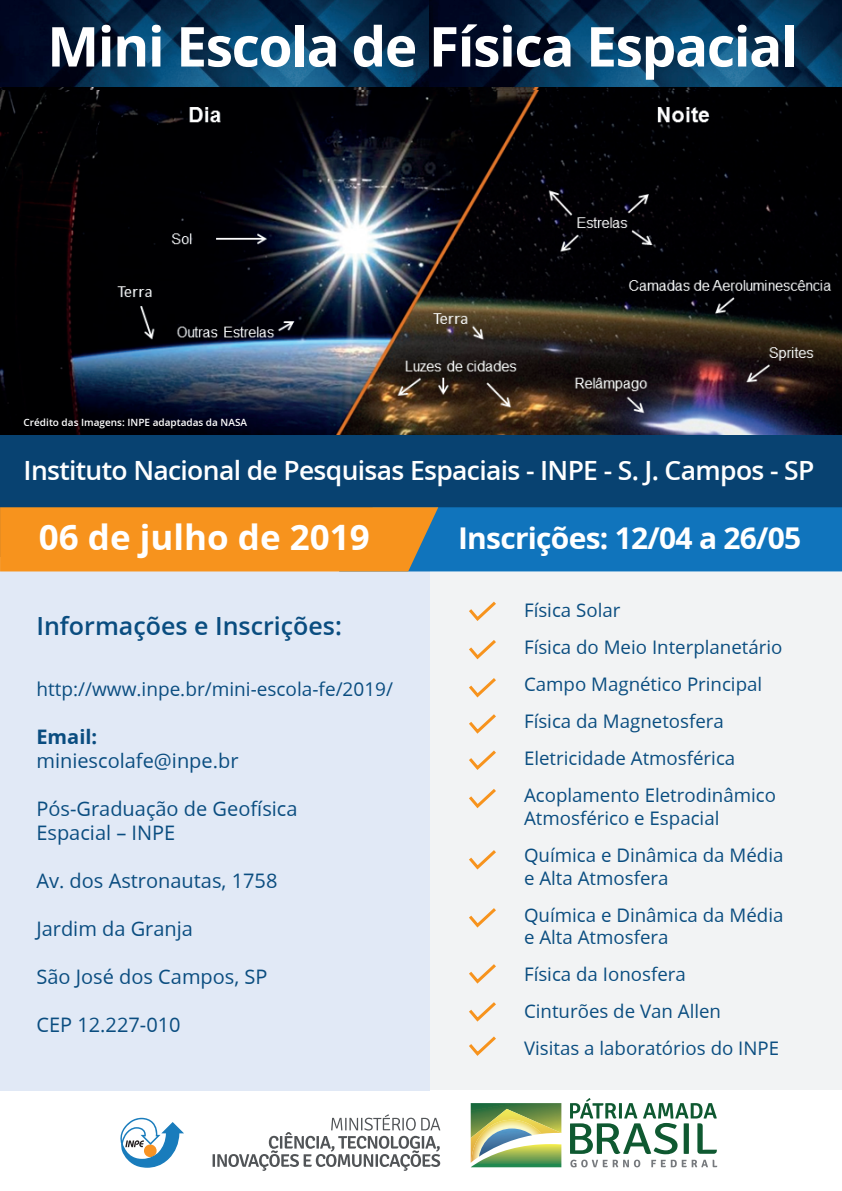
<style>
.page{position:relative;width:842px;height:1191px;background:#fff}
.page>*{position:absolute;margin:0;border:0;box-sizing:border-box;transform-origin:0 0}
.t1{font:700 55px "Open Sans";letter-spacing:-.025em;color:#fff}
.t2{font:700 35px "Open Sans";color:#fff}
.t3{font:700 30px "Open Sans";letter-spacing:-.025em;color:#fff}
.t4{font:600 26.5px "Open Sans";letter-spacing:-.025em;color:#fff}
.t5{font:600 25px "Open Sans";color:#0a4d80}
.t6{font:20px/24px "Open Sans";color:#0a4d80}
.t7{font:700 20px "Open Sans";color:#0a4d80}
.t8{font:19px "Open Sans";color:#0a4d80}
.t9{font:18.7px/37.1px "Open Sans";color:#0a4d80}
.t10{font:600 10px "Open Sans";color:#fff}
</style>
<div class="page">
<img style="left:0;top:0;width:842px;height:87px">
<img style="left:0;top:90px;width:842px;height:345px">
<div style="left:421px;top:572px;width:421px;height:518px;background:#f2f3f4"></div>
<div style="left:0;top:515px;width:430px;height:575px;background:#e1e9f6"></div>
<svg style="left:469px;top:601px;width:27px;height:20px"></svg>
<svg style="left:469px;top:640px;width:27px;height:20px"></svg>
<svg style="left:469px;top:678px;width:27px;height:20px"></svg>
<svg style="left:469px;top:714px;width:27px;height:20px"></svg>
<svg style="left:469px;top:750px;width:27px;height:20px"></svg>
<svg style="left:469px;top:789px;width:27px;height:20px"></svg>
<svg style="left:469px;top:850px;width:27px;height:20px"></svg>
<svg style="left:469px;top:908px;width:27px;height:20px"></svg>
<svg style="left:469px;top:964px;width:27px;height:20px"></svg>
<svg style="left:469px;top:1002px;width:27px;height:20px"></svg>
<svg style="left:469px;top:1036px;width:27px;height:20px"></svg>
<div style="left:0;top:435px;width:842px;height:121px;background:#084271"></div>
<svg style="left:0;top:507px;width:842px;height:64px;background:#83836c"></svg>
<div style="left:476px;top:1104px;width:90px;height:64px;background:linear-gradient(to bottom,#fff,#fff)"></div>
<svg style="left:120px;top:1117px;width:64px;height:51px"></svg>
<svg style="left:471px;top:1103px;width:90px;height:64px;background:#96b174"></svg>
<svg style="left:570px;top:1098px;width:147px;height:69px"></svg>
<svg style="left:213px;top:1114px;width:227px;height:56px"></svg>
<h1 class="t1" style="left:47px;top:15px;width:752px">Mini Escola de Física Espacial</h1>
<p class="t10" style="left:24px;top:417px;width:225px">Crédito das Imagens: INPE adaptadas da NASA</p>
<h3 class="t4" style="left:24px;top:455px;width:792px">Instituto Nacional de Pesquisas Espaciais - INPE - S. J. Campos - SP</h3>
<h2 class="t2" style="left:39px;top:517px;width:332px">06 de julho de 2019</h2>
<h3 class="t3" style="left:458px;top:521px;width:345px">Inscrições: 12/04 a 26/05</h3>
<h3 class="t5" style="left:36px;top:612px;width:307px">Informações e Inscrições:</h3>
<p class="t8" style="left:36px;top:678px;width:358px">http://www.inpe.br/mini-escola-fe/2019/</p>
<p class="t7" style="left:36px;top:725px;width:62px">Email:</p>
<p class="t6" style="left:36px;top:749px;width:204px">miniescolafe@inpe.br</p>
<p class="t6" style="left:36px;top:797px;width:263px">Pós-Graduação de Geofísica<br>Espacial – INPE</p>
<p class="t6" style="left:36px;top:869px;width:243px">Av. dos Astronautas, 1758</p>
<p class="t6" style="left:36px;top:917px;width:158px">Jardim da Granja</p>
<p class="t6" style="left:36px;top:965px;width:233px">São José dos Campos, SP</p>
<p class="t6" style="left:36px;top:1013px;width:146px">CEP 12.227-010</p>
<p class="t9" style="left:524px;top:592px;width:260px">Física Solar<br>Física do Meio Interplanetário<br>Campo Magnético Principal<br>Física da Magnetosfera<br>Eletricidade Atmosférica<br>Acoplamento Eletrodinâmico</p>
<p class="t9" style="left:524px;top:799px;width:261px;line-height:37.6px">Atmosférico e Espacial<br>Química e Dinâmica da Média</p>
<p class="t9" style="left:524px;top:860px;width:261px;line-height:36.8px">e Alta Atmosfera<br>Química e Dinâmica da Média</p>
<p class="t9" style="left:524px;top:919px;width:257px">e Alta Atmosfera<br>Física da Ionosfera<br>Cinturões de Van Allen<br>Visitas a laboratórios do INPE</p>
</div>
